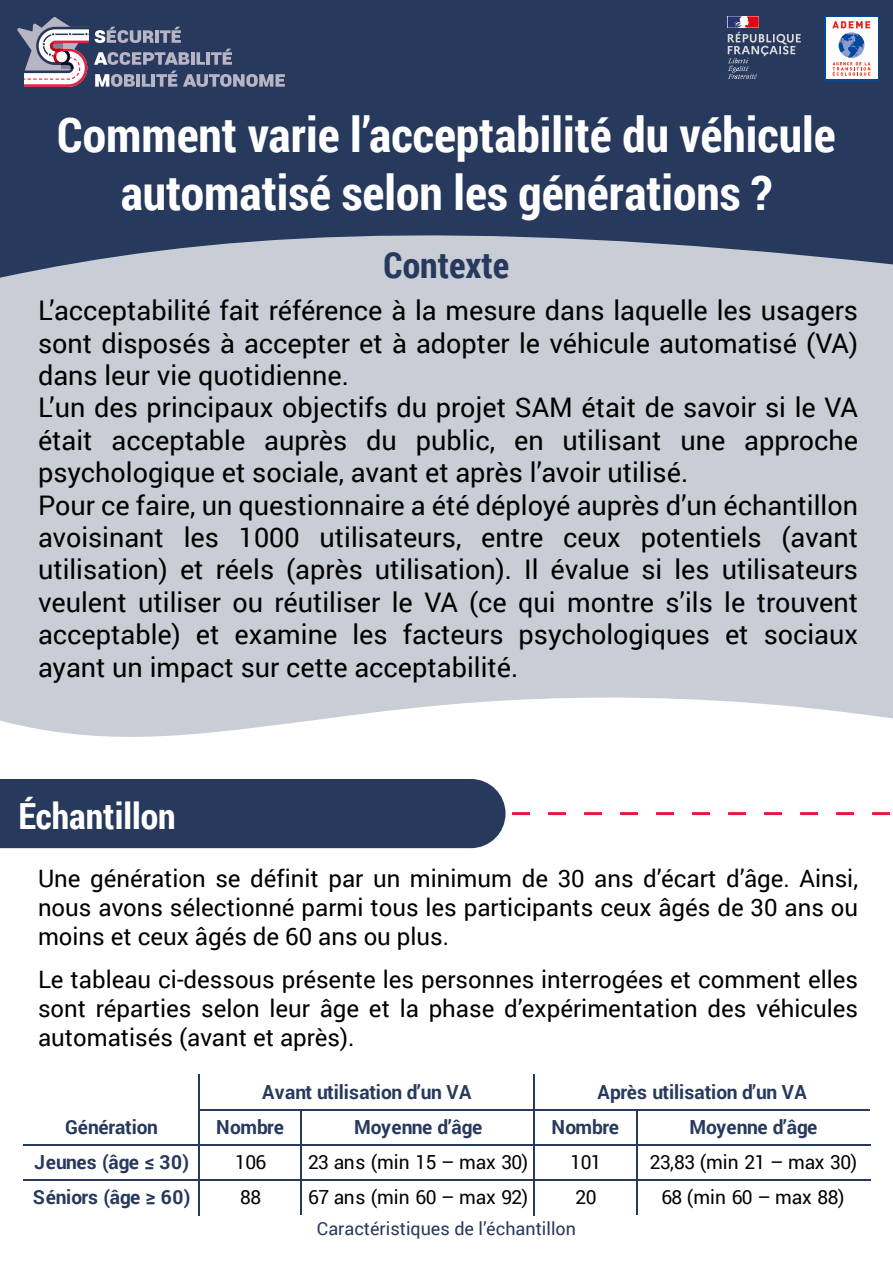
<style>
.page{position:relative;width:893px;height:1263px;background:#fff}
.page>*{position:absolute;margin:0;border:0;box-sizing:border-box;transform-origin:0 0}
.t1{font:700 48px/57.6px "Roboto Condensed";color:#fff;text-align:center}
.t2{font:700 36px "Roboto Condensed";color:#fff}
.t3{font:700 36px "Roboto Condensed";color:#27395c}
.t4{font:27px/32.4px "Roboto";color:#000}
.t5{font:24px/28.8px "Roboto";color:#000;text-align:justify}
.t6{font:700 19.5px "Roboto";letter-spacing:-.005em;color:#27395c}
.t7{font:19.5px "Roboto";letter-spacing:-.015em;color:#010202}
.t8{font:18px "Roboto";color:#27395c}
</style>
<div class="page">
<div style="left:0;top:278px;width:893px;height:459px;background:#c9cdd5"></div>
<svg style="left:0;top:0;width:893px;height:278px;fill:#27395c"></svg>
<svg style="left:728px;top:16px;width:73px;height:63px"></svg>
<div style="left:824px;top:16px;width:55px;height:64px;background:linear-gradient(to right,#fff,#fffefe)"></div>
<svg style="left:832px;top:21px;width:38px;height:55px"></svg>
<div style="left:0;top:779px;width:505px;height:69px;background:#27395c"></div>
<svg style="left:512px;top:812px;width:379px;height:3px"></svg>
<svg style="left:95px;top:27px;width:59px;height:16px"></svg>
<hr style="left:155px;top:30px;width:4px;height:13px;background:#b7b4c4">
<svg style="left:160px;top:27px;width:21px;height:16px"></svg>
<svg style="left:94px;top:52px;width:96px;height:13px"></svg>
<hr style="left:191px;top:52px;width:4px;height:13px;background:#b7b4c4">
<svg style="left:196px;top:52px;width:9px;height:13px"></svg>
<hr style="left:206px;top:52px;width:4px;height:13px;background:#b7b4c4">
<svg style="left:211px;top:49px;width:21px;height:16px"></svg>
<svg style="left:95px;top:74px;width:40px;height:13px"></svg>
<hr style="left:136px;top:74px;width:4px;height:13px;background:#b7b4c4">
<svg style="left:142px;top:71px;width:35px;height:16px"></svg>
<svg style="left:183px;top:74px;width:102px;height:13px"></svg>
<svg style="left:17px;top:17px;width:71px;height:70px"></svg>
<hr style="left:199px;top:1109px;width:671px;height:1px;background:#27395c">
<hr style="left:23px;top:1144px;width:847px;height:1px;background:#27395c">
<hr style="left:23px;top:1179px;width:847px;height:1px;background:#27395c">
<hr style="left:198px;top:1074px;width:1px;height:141px;background:#27395c">
<hr style="left:301px;top:1110px;width:1px;height:105px;background:#27395c">
<hr style="left:533px;top:1074px;width:2px;height:141px;background:#27395c">
<hr style="left:636px;top:1110px;width:1px;height:105px;background:#27395c">
<h1 class="t1" style="left:57px;top:105px;width:780px">Comment varie l’acceptabilité du véhicule automatisé selon les générations ?</h1>
<h2 class="t3" style="left:384px;top:240px;width:127px">Contexte</h2>
<p class="t4" style="left:38px;top:293px;width:822px">L’acceptabilité fait référence à la mesure dans laquelle les usagers sont disposés à accepter et à adopter le véhicule automatisé (VA) dans leur vie quotidienne.<br>L’un des principaux objectifs du projet SAM était de savoir si le VA était acceptable auprès du public, en utilisant une approche psychologique et sociale, avant et après l’avoir utilisé.<br>Pour ce faire, un questionnaire a été déployé auprès d’un échantillon avoisinant les 1000 utilisateurs, entre ceux potentiels (avant utilisation) et réels (après utilisation). Il évalue si les utilisateurs veulent utiliser ou réutiliser le VA (ce qui montre s’ils le trouvent acceptable) et examine les facteurs psychologiques et sociaux ayant un impact sur cette acceptabilité.</p>
<h2 class="t2" style="left:18px;top:791px;width:159px">Échantillon</h2>
<p class="t5" style="left:38px;top:863px;width:821px">Une génération se définit par un minimum de 30 ans d’écart d’âge. Ainsi, nous avons sélectionné parmi tous les participants ceux âgés de 30 ans ou moins et ceux âgés de 60 ans ou plus.</p>
<p class="t5" style="left:38px;top:964px;width:822px">Le tableau ci-dessous présente les personnes interrogées et comment elles sont réparties selon leur âge et la phase d’expérimentation des véhicules automatisés (avant et après).</p>
<p class="t6" style="left:262px;top:1078px;width:211px">Avant utilisation d’un VA</p>
<p class="t6" style="left:597px;top:1078px;width:211px">Après utilisation d’un VA</p>
<p class="t6" style="left:65px;top:1113px;width:94px">Génération</p>
<p class="t6" style="left:216px;top:1113px;width:69px">Nombre</p>
<p class="t6" style="left:354px;top:1113px;width:129px">Moyenne d’âge</p>
<p class="t6" style="left:551px;top:1113px;width:69px">Nombre</p>
<p class="t6" style="left:689px;top:1113px;width:129px">Moyenne d’âge</p>
<p class="t6" style="left:34px;top:1148px;width:157px">Jeunes (âge ≤ 30)</p>
<p class="t7" style="left:235px;top:1148px;width:33px">106</p>
<p class="t7" style="left:308px;top:1148px;width:222px">23 ans (min 15 – max 30)</p>
<p class="t7" style="left:570px;top:1148px;width:33px">101</p>
<p class="t7" style="left:650px;top:1148px;width:209px">23,83 (min 21 – max 30)</p>
<p class="t6" style="left:33px;top:1183px;width:159px">Séniors (âge ≥ 60)</p>
<p class="t7" style="left:240px;top:1183px;width:23px">88</p>
<p class="t7" style="left:308px;top:1183px;width:222px">67 ans (min 60 – max 92)</p>
<p class="t7" style="left:576px;top:1183px;width:23px">20</p>
<p class="t7" style="left:661px;top:1183px;width:185px">68 (min 60 – max 88)</p>
<p class="t8" style="left:317px;top:1216px;width:261px">Caractéristiques de l’échantillon</p>
</div>
